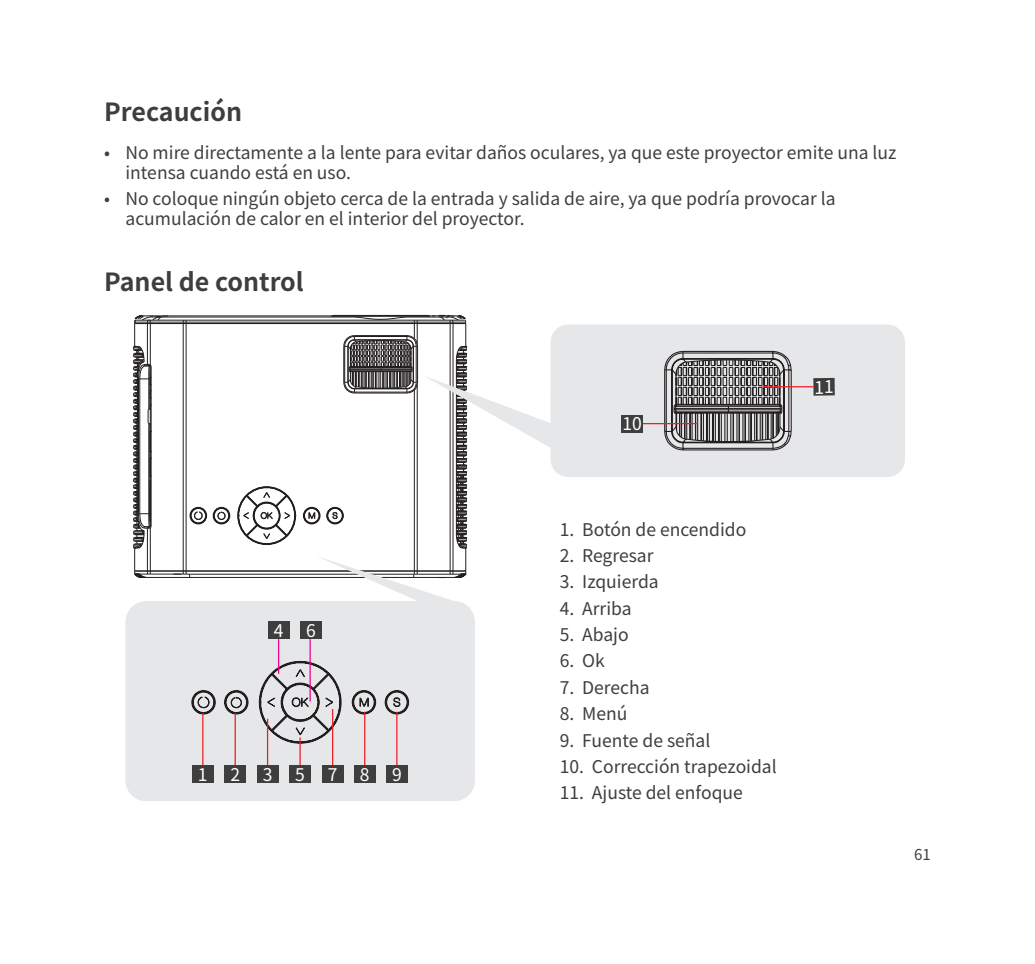
<style>
.page{position:relative;width:1035px;height:964px;background:#fff}
.page>*{position:absolute;margin:0;border:0;box-sizing:border-box;transform-origin:0 0}
.副标题{font:700 25px "Noto Sans Hant";color:#3e3e3f}
.正文A{font:17.5px/20px "Noto Sans Hant";color:#3e3e3f}
.正文AforB{font:17.5px "Noto Sans Hant";color:#fff}
.t1{font:15px "Noto Sans Hant";color:#3e3e3f}
</style>
<div class="page">
<hr style="left:141px;top:315px;width:316px;height:1px;background:#231f20">
<hr style="left:151px;top:317px;width:203px;height:1px;background:#231f20">
<hr style="left:186px;top:320px;width:228px;height:1px;background:#231f20">
<hr style="left:135px;top:322px;width:330px;height:1px;background:#231f20">
<hr style="left:135px;top:323px;width:331px;height:1px;background:#231f20">
<svg style="left:308px;top:512px;width:7px;height:7px"></svg>
<hr style="left:135px;top:570px;width:331px;height:1px;background:#231f20">
<hr style="left:135px;top:571px;width:331px;height:1px;background:#231f20">
<hr style="left:143px;top:577px;width:316px;height:1px;background:#231f20">
<div style="left:326px;top:507px;width:17px;height:17px;border:1px solid #231f20;border-radius:50%"></div>
<div style="left:327px;top:507px;width:16px;height:17px;border:1px solid #231f20;border-radius:50%"></div>
<div style="left:327px;top:508px;width:16px;height:16px;border:1px solid #231f20;border-radius:50%"></div>
<div style="left:327px;top:508px;width:15px;height:15px;border:1px solid #231f20;border-radius:50%"></div>
<div style="left:303px;top:507px;width:17px;height:17px;border:1px solid #231f20;border-radius:50%"></div>
<div style="left:304px;top:507px;width:16px;height:17px;border:1px solid #231f20;border-radius:50%"></div>
<div style="left:304px;top:508px;width:16px;height:16px;border:1px solid #231f20;border-radius:50%"></div>
<div style="left:304px;top:508px;width:15px;height:15px;border:1px solid #231f20;border-radius:50%"></div>
<div style="left:213px;top:507px;width:17px;height:17px;border:1px solid #231f20;border-radius:50%"></div>
<div style="left:213px;top:508px;width:16px;height:16px;border:1px solid #231f20;border-radius:50%"></div>
<div style="left:214px;top:508px;width:15px;height:15px;border:1px solid #231f20;border-radius:50%"></div>
<div style="left:217px;top:512px;width:9px;height:8px;border:1px solid #231f20;border-radius:3px"></div>
<div style="left:217px;top:512px;width:8px;height:8px;border:1px solid #231f20;border-radius:3px"></div>
<div style="left:190px;top:507px;width:17px;height:17px;border:1px solid #231f20;border-radius:50%"></div>
<div style="left:190px;top:507px;width:16px;height:17px;border:1px solid #231f20;border-radius:50%"></div>
<div style="left:190px;top:508px;width:16px;height:16px;border:1px solid #231f20;border-radius:50%"></div>
<div style="left:191px;top:508px;width:15px;height:15px;border:1px solid #231f20;border-radius:50%"></div>
<div style="left:194px;top:511px;width:9px;height:9px;border:1px solid #231f20;border-radius:4px"></div>
<div style="left:194px;top:512px;width:8px;height:7px;border:1px solid #231f20;border-radius:50%"></div>
<hr style="left:190px;top:574px;width:224px;height:1px;background:#231f20">
<svg style="left:237px;top:486px;width:60px;height:59px"></svg>
<svg style="left:331px;top:315px;width:137px;height:263px"></svg>
<svg style="left:134px;top:315px;width:56px;height:263px"></svg>
<svg style="left:423px;top:324px;width:482px;height:153px;fill:#e6e7e9"></svg>
<div style="left:125px;top:601px;width:350px;height:200px;background:#e6e7e9;border-radius:21px"></div>
<svg style="left:191px;top:658px;width:218px;height:88px"></svg>
<hr style="left:202px;top:713px;width:1px;height:53px;background:#ee1d23">
<div style="left:192px;top:765px;width:21px;height:18px;background:#3e3e3f"></div>
<hr style="left:235px;top:713px;width:1px;height:53px;background:#ee1d23">
<div style="left:225px;top:765px;width:21px;height:18px;background:#3e3e3f"></div>
<hr style="left:267px;top:719px;width:1px;height:47px;background:#ee1d23">
<div style="left:257px;top:765px;width:21px;height:18px;background:#3e3e3f"></div>
<hr style="left:299px;top:737px;width:2px;height:29px;background:#ee1d23">
<div style="left:289px;top:765px;width:22px;height:18px;background:#3e3e3f"></div>
<hr style="left:332px;top:709px;width:1px;height:57px;background:#ee1d23">
<div style="left:322px;top:765px;width:21px;height:18px;background:#3e3e3f"></div>
<hr style="left:364px;top:711px;width:1px;height:55px;background:#ee1d23">
<div style="left:354px;top:765px;width:21px;height:18px;background:#3e3e3f"></div>
<hr style="left:396px;top:711px;width:1px;height:55px;background:#ee1d23">
<div style="left:386px;top:765px;width:21px;height:18px;background:#3e3e3f"></div>
<div style="left:268px;top:621px;width:21px;height:18px;background:#3e3e3f"></div>
<div style="left:300px;top:621px;width:22px;height:18px;background:#3e3e3f"></div>
<hr style="left:278px;top:639px;width:1px;height:35px;background:#ed028c">
<hr style="left:309px;top:639px;width:2px;height:62px;background:#ed028c">
<svg style="left:663px;top:350px;width:129px;height:101px;background:#807e7f"></svg>
<hr style="left:762px;top:386px;width:51px;height:1px;background:#ee1d23">
<hr style="left:642px;top:423px;width:56px;height:1px;background:#ee1d23">
<div style="left:813px;top:378px;width:22px;height:18px;background:#3e3e3f"></div>
<div style="left:621px;top:415px;width:22px;height:17px;background:#3e3e3f"></div>
<p class="副标题" style="left:104px;top:97px;width:139px">Precaución</p>
<p class="正文A" style="left:125px;top:143px;width:772px;text-indent:-21px">• No mire directamente a la lente para evitar daños oculares, ya que este proyector emite una luz intensa cuando está en uso.</p>
<p class="正文A" style="left:125px;top:189px;width:712px;text-indent:-21px">• No coloque ningún objeto cerca de la entrada y salida de aire, ya que podría provocar la acumulación de calor en el interior del proyector.</p>
<p class="副标题" style="left:104px;top:268px;width:201px">Panel de control</p>
<p class="正文AforB" style="left:274px;top:621px;width:11px">4</p>
<p class="正文AforB" style="left:306px;top:621px;width:11px">6</p>
<p class="正文AforB" style="left:198px;top:764px;width:11px">1</p>
<p class="正文AforB" style="left:230px;top:764px;width:11px">2</p>
<p class="正文AforB" style="left:263px;top:764px;width:11px">3</p>
<p class="正文AforB" style="left:295px;top:764px;width:11px">5</p>
<p class="正文AforB" style="left:328px;top:764px;width:11px">7</p>
<p class="正文AforB" style="left:360px;top:764px;width:11px">8</p>
<p class="正文AforB" style="left:392px;top:764px;width:11px">9</p>
<p class="正文AforB" style="left:622px;top:414px;width:21px">10</p>
<p class="正文A" style="left:560px;top:519px;width:188px">1. Botón de encendido</p>
<p class="正文A" style="left:560px;top:546px;width:95px">2. Regresar</p>
<p class="正文A" style="left:560px;top:572px;width:100px">3. Izquierda</p>
<p class="正文A" style="left:560px;top:598px;width:73px">4. Arriba</p>
<p class="正文A" style="left:560px;top:625px;width:70px">5. Abajo</p>
<p class="正文A" style="left:560px;top:651px;width:47px">6. Ok</p>
<p class="正文A" style="left:560px;top:678px;width:91px">7. Derecha</p>
<p class="正文A" style="left:560px;top:704px;width:69px">8. Menú</p>
<p class="正文A" style="left:560px;top:730px;width:152px">9. Fuente de señal</p>
<p class="正文A" style="left:560px;top:757px;width:218px">10. Corrección trapezoidal</p>
<p class="正文A" style="left:560px;top:783px;width:185px">11. Ajuste del enfoque</p>
<p class="t1" style="left:914px;top:846px;width:18px">61</p>
</div>
